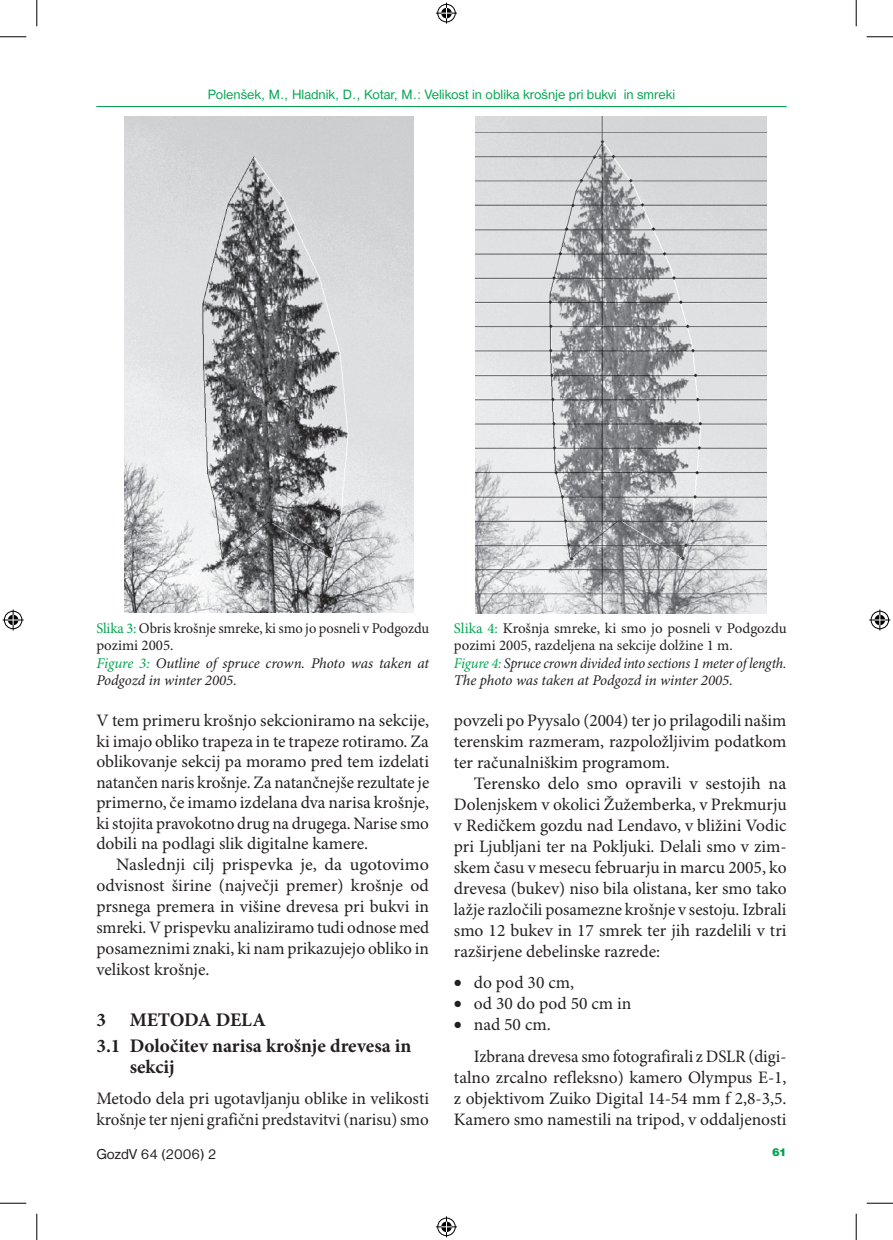
<style>
.page{position:relative;width:893px;height:1240px;background:#fff}
.page>*{position:absolute;margin:0;border:0;box-sizing:border-box;transform-origin:0 0}
.t1{font:700 19.25px/25.9px "Minion Pro";color:#231f20}
.t2{font:17.5px/21px "Minion Pro";color:#231f20;text-align:justify}
.t3{font:17.5px/21px "Minion Pro";color:#231f20;text-align:justify;scale:1.04 1}
.t4{font:italic 14.88px/17.5px "Minion Pro";letter-spacing:-.01em;color:#231f20}
.t5{font:14.88px "Nimbus San DEE";color:#231f20}
.t6{font:14px "Nimbus San DEE";color:#00a54f}
.t7{font:11.38px "Nimbus San DEE Blac";color:#00a54f}
.s1{font-style:normal;color:#00a54f}
.s2{font-style:normal}
.s3{color:#00a54f}
</style>
<div class="page">
<hr style="left:96px;top:106px;width:690px;height:1px;background:#00a54f">
<img style="left:125px;top:116px;width:288px;height:496px">
<img style="left:475px;top:116px;width:290px;height:497px">
<svg style="left:0;top:36px;width:26px;height:1px"></svg>
<svg style="left:866px;top:36px;width:26px;height:1px"></svg>
<svg style="left:0;top:1202px;width:26px;height:1px"></svg>
<svg style="left:866px;top:1202px;width:26px;height:1px"></svg>
<svg style="left:36px;top:0;width:1px;height:26px"></svg>
<svg style="left:36px;top:1213px;width:1px;height:26px"></svg>
<svg style="left:855px;top:0;width:1px;height:26px"></svg>
<svg style="left:855px;top:1213px;width:1px;height:26px"></svg>
<svg style="left:436px;top:3px;width:21px;height:21px"></svg>
<svg style="left:436px;top:1216px;width:21px;height:21px"></svg>
<svg style="left:3px;top:609px;width:21px;height:21px"></svg>
<svg style="left:869px;top:609px;width:20px;height:21px"></svg>
<p class="t6" style="left:208px;top:87px;width:468px">Polenšek, M., Hladnik, D., Kotar, M.: Velikost in oblika krošnje pri bukvi in smreki</p>
<p class="t4" style="left:96px;top:619px;width:334px"><span class="s1">Slika 3:</span> <span class="s2">Obris krošnje smreke, ki smo jo posneli v Podgozdu pozimi 2005.<br></span><span class="s3">Figure 3:</span> Outline of spruce crown. Photo was taken at Podgozd in winter 2005.</p>
<p class="t4" style="left:453px;top:619px;width:334px"><span class="s1">Slika 4:</span> <span class="s2">Krošnja smreke, ki smo jo posneli v Podgozdu pozimi 2005, razdeljena na sekcije dolžine 1 m.<br></span><span class="s3">Figure 4:</span> Spruce crown divided into sections 1 meter of length.<br>The photo was taken at Podgozd in winter 2005.</p>
<p class="t2" style="left:96px;top:711px;width:334px;line-height:20.5px">V tem primeru krošnjo sekcioniramo na sekcije, ki imajo obliko trapeza in te trapeze rotiramo. Za oblikovanje sekcij pa moramo pred tem izdelati natančen naris krošnje. Za natančnejše rezultate je primerno, če imamo izdelana dva narisa krošnje, ki stojita pravokotno drug na drugega. Narise smo dobili na podlagi slik digitalne kamere.</p>
<p class="t2" style="left:96px;top:854px;width:334px;text-indent:20px">Naslednji cilj prispevka je, da ugotovimo odvisnost širine (največji premer) krošnje od prsnega premera in višine drevesa pri bukvi in smreki. V prispevku analiziramo tudi odnose med posameznimi znaki, ki nam prikazujejo obliko in velikost krošnje.</p>
<p class="t1" style="left:96px;top:1007px;width:316px">3 METODA DELA<br>3.1 Določitev narisa krošnje drevesa in</p>
<p class="t1" style="left:130px;top:1054px;width:46px">sekcij</p>
<p class="t2" style="left:96px;top:1088px;width:334px">Metodo dela pri ugotavljanju oblike in velikosti krošnje ter njeni grafični predstavitvi (narisu) smo</p>
<p class="t2" style="left:453px;top:710px;width:334px">povzeli po Pyysalo (2004) ter jo prilagodili našim terenskim razmeram, razpoložljivim podatkom ter računalniškim programom.</p>
<p class="t3" style="left:453px;top:773px;width:321px;text-indent:20px">Terensko delo smo opravili v sestojih na Dolenjskem v okolici Žužemberka, v Prekmurju v Redičkem gozdu nad Lendavo, v bližini Vodic pri Ljubljani ter na Pokljuki. Delali smo v zim&shy;skem času v mesecu februarju in marcu 2005, ko drevesa (bukev) niso bila olistana, ker smo tako lažje razločili posamezne krošnje v sestoju. Izbrali smo 12 bukev in 17 smrek ter jih razdelili v tri razširjene debelinske razrede:</p>
<p class="t2" style="left:453px;top:972px;width:122px">• do pod 30 cm,</p>
<p class="t2" style="left:453px;top:993px;width:179px">• od 30 do pod 50 cm in</p>
<p class="t2" style="left:473px;top:1009px;width:314px;line-height:31.8px;text-indent:-20px">• nad 50 cm.<br>Izbrana drevesa smo fotografirali z DSLR (digi-</p>
<p class="t2" style="left:453px;top:1067px;width:334px">talno zrcalno refleksno) kamero Olympus E-1, z objektivom Zuiko Digital 14-54 mm f 2,8-3,5.<br>Kamero smo namestili na tripod, v oddaljenosti</p>
<p class="t5" style="left:96px;top:1145px;width:121px">GozdV 64 (2006) 2</p>
<p class="t7" style="left:771px;top:1145px;width:16px">61</p>
</div>
